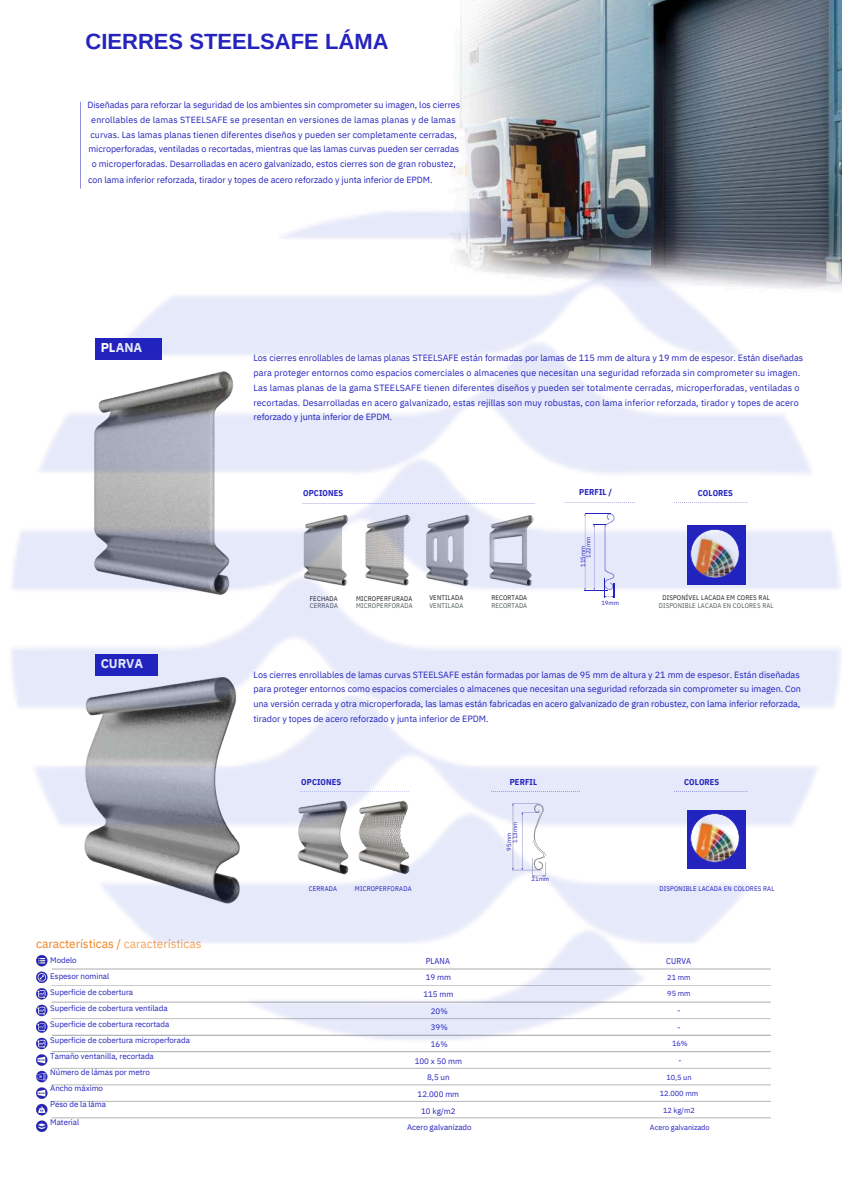
<style>
.page{position:relative;width:842px;height:1191px;background:#fff}
.page>*{position:absolute;margin:0;border:0;box-sizing:border-box;transform-origin:0 0}
.t1{font:700 22px "Arimo";color:#2523bd}
.t2{font:700 12.8px "IBM Plex Sans";letter-spacing:-.005em;color:#fbfdfd}
.t3{font:700 12.8px "IBM Plex Sans";letter-spacing:-.005em;color:#fdfdfd}
.t4{font:12px "IBM Plex Sans";letter-spacing:-.005em;color:#ee8421}
.t5{font:9px/14.8px "IBM Plex Sans";letter-spacing:-.005em;color:#2523bd}
.t6{font:700 8.5px "IBM Plex Sans Cond";letter-spacing:.01em;color:#2523bd}
.t7{font:8.5px "IBM Plex Sans Cond";letter-spacing:.01em;color:#2523bd}
.t8{font:8px "IBM Plex Sans";letter-spacing:-.005em;color:#2523bd}
.t9{font:7.4px "IBM Plex Sans";letter-spacing:-.005em;color:#2523bd}
.t10{font:6.8px/7.5px "IBM Plex Sans Cond";letter-spacing:.03em;color:#221f1f}
.t11{font:6.8px/7.5px "IBM Plex Sans Cond";letter-spacing:.03em;color:#4f595b;text-align:center}
.t12{font:6.8px "IBM Plex Sans Cond";letter-spacing:.03em;color:#2523bd}
.t13{font:6px "IBM Plex Sans";letter-spacing:-.005em;color:#2523bd}
.s1{color:#f4a55f}
.s2{color:#4f595b}
.s3{color:#221f1f}
</style>
<div class="page">
<img style="left:11px;top:0;width:831px;height:1132px">
<h4 class="t1" style="left:85px;top:29px;width:305px">CIERRES STEELSAFE LÁMA</h4>
<h6 class="t5" style="left:87px;top:98px;width:374px;text-align:center">Diseñadas para reforzar la seguridad de los ambientes sin comprometer su imagen, los cierres enrollables de lamas STEELSAFE se presentan en versiones de lamas planas y de lamas curvas. Las lamas planas tienen diferentes diseños y pueden ser completamente cerradas,</h6>
<h6 class="t5" style="left:89px;top:142px;width:372px;text-align:center">microperforadas, ventiladas o recortadas, mientras que las lamas curvas pueden ser cerradas o microperforadas. Desarrolladas en acero galvanizado, estos cierres son de gran robustez,</h6>
<h6 class="t5" style="left:88px;top:173px;width:346px">con lama inferior reforzada, tirador y topes de acero reforzado y junta inferior de EPDM.</h6>
<p class="t3" style="left:101px;top:338px;width:43px">PLANA</p>
<p class="t2" style="left:101px;top:655px;width:44px">CURVA</p>
<h1 class="t4" style="left:36px;top:935px;width:167px">características / <span class="s1">características</span></h1>
<p class="t8" style="left:50px;top:954px;width:28px">Modelo</p>
<p class="t8" style="left:50px;top:970px;width:61px">Espesor nominal</p>
<h4 class="t8" style="left:50px;top:986px;width:84px">Superficie de cobertura</h4>
<p class="t8" style="left:50px;top:1002px;width:119px">Superficie de cobertura ventilada</p>
<p class="t8" style="left:50px;top:1018px;width:121px">Superficie de cobertura recortada</p>
<h3 class="t8" style="left:50px;top:1034px;width:141px">Superficie de cobertura microperforada</h3>
<p class="t8" style="left:50px;top:1050px;width:105px">Tamaño ventanilla, recortada</p>
<p class="t8" style="left:50px;top:1066px;width:101px">Número de lámas por metro</p>
<p class="t8" style="left:50px;top:1082px;width:54px">Ancho máximo</p>
<p class="t8" style="left:50px;top:1098px;width:57px">Peso de la láma</p>
<p class="t8" style="left:50px;top:1116px;width:31px">Material</p>
<h2 class="t5" style="left:254px;top:350px;width:551px">Los cierres enrollables de lamas planas STEELSAFE están formadas por lamas de 115 mm de altura y 19 mm de espesor. Están diseñadas para proteger entornos como espacios comerciales o almacenes que necesitan una seguridad reforzada sin comprometer su imagen.<br>Las lamas planas de la gama STEELSAFE tienen diferentes diseños y pueden ser totalmente cerradas, microperforadas, ventiladas o</h2>
<p class="t5" style="left:254px;top:395px;width:547px">recortadas. Desarrolladas en acero galvanizado, estas rejillas son muy robustas, con lama inferior reforzada, tirador y topes de acero reforzado y junta inferior de EPDM.</p>
<p class="t6" style="left:303px;top:487px;width:42px">OPCIONES</p>
<p class="t6" style="left:579px;top:486px;width:34px">PERFIL /</p>
<p class="t6" style="left:698px;top:487px;width:37px">COLORES</p>
<h6 class="t10" style="left:310px;top:594px;width:30px">FECHADA<br><span class="s2">CERRADA</span></h6>
<p class="t13" style="left:584px;top:557px;width:23px;rotate:-90deg">122mm</p>
<p class="t13" style="left:579px;top:567px;width:23px;rotate:-90deg">115mm</p>
<p class="t10" style="left:356px;top:594px;width:58px">MICROPERFURADA<br><span class="s2">MICROPERFORADA</span></p>
<p class="t10" style="left:429px;top:594px;width:36px">VENTILADA<br><span class="s2">VENTILADA</span></p>
<p class="t10" style="left:491px;top:594px;width:37px">RECORTADA<br><span class="s2">RECORTADA</span></p>
<p class="t11" style="left:659px;top:594px;width:116px"><span class="s3">DISPONÍVEL LACADA EM CORES RAL<br></span>DISPONIBLE LACADA EN COLORES RAL</p>
<h2 class="t13" style="left:601px;top:598px;width:19px">19mm</h2>
<h4 class="t5" style="left:254px;top:666px;width:549px">Los cierres enrollables de lamas curvas STEELSAFE están formadas por lamas de 95 mm de altura y 21 mm de espesor. Están diseñadas para proteger entornos como espacios comerciales o almacenes que necesitan una seguridad reforzada sin comprometer su imagen. Con una versión cerrada y otra microperforada, las lamas están fabricadas en acero galvanizado de gran robustez, con lama inferior reforzada,</h4>
<h4 class="t5" style="left:254px;top:711px;width:237px">tirador y topes de acero reforzado y junta inferior de EPDM.</h4>
<p class="t6" style="left:301px;top:776px;width:42px">OPCIONES</p>
<p class="t12" style="left:309px;top:883px;width:30px">CERRADA</p>
<h4 class="t12" style="left:355px;top:883px;width:58px">MICROPERFORADA</h4>
<p class="t7" style="left:426px;top:955px;width:26px">PLANA</p>
<p class="t8" style="left:426px;top:971px;width:27px">19 mm</p>
<p class="t8" style="left:423px;top:988px;width:32px">115 mm</p>
<p class="t8" style="left:431px;top:1005px;width:18px">20%</p>
<p class="t8" style="left:431px;top:1021px;width:18px">39%</p>
<p class="t8" style="left:431px;top:1038px;width:18px">16%</p>
<p class="t8" style="left:415px;top:1055px;width:49px">100 x 50 mm</p>
<p class="t8" style="left:427px;top:1071px;width:24px">8,5 un</p>
<h5 class="t8" style="left:418px;top:1088px;width:43px">12.000 mm</h5>
<p class="t8" style="left:421px;top:1105px;width:36px">10 kg/m2</p>
<p class="t8" style="left:407px;top:1121px;width:66px">Acero galvanizado</p>
<p class="t6" style="left:510px;top:776px;width:29px">PERFIL</p>
<p class="t13" style="left:511px;top:842px;width:23px;rotate:-90deg">113mm</p>
<p class="t13" style="left:505px;top:850px;width:19px;rotate:-90deg">95mm</p>
<p class="t13" style="left:532px;top:874px;width:19px">21mm</p>
<p class="t6" style="left:684px;top:776px;width:37px">COLORES</p>
<h4 class="t12" style="left:660px;top:883px;width:116px">DISPONIBLE LACADA EN COLORES RAL</h4>
<p class="t7" style="left:666px;top:954px;width:26px">CURVA</p>
<p class="t9" style="left:667px;top:972px;width:25px">21 mm</p>
<p class="t9" style="left:667px;top:988px;width:25px">95 mm</p>
<p class="t9" style="left:677px;top:1005px;width:4px">-</p>
<p class="t9" style="left:677px;top:1021px;width:4px">-</p>
<p class="t9" style="left:672px;top:1038px;width:17px">16%</p>
<p class="t9" style="left:678px;top:1055px;width:4px">-</p>
<p class="t9" style="left:666px;top:1071px;width:27px">10,5 un</p>
<p class="t9" style="left:660px;top:1088px;width:40px">12.000 mm</p>
<h5 class="t9" style="left:663px;top:1105px;width:33px">12 kg/m2</h5>
<p class="t9" style="left:650px;top:1121px;width:61px">Acero galvanizado</p>
</div>
